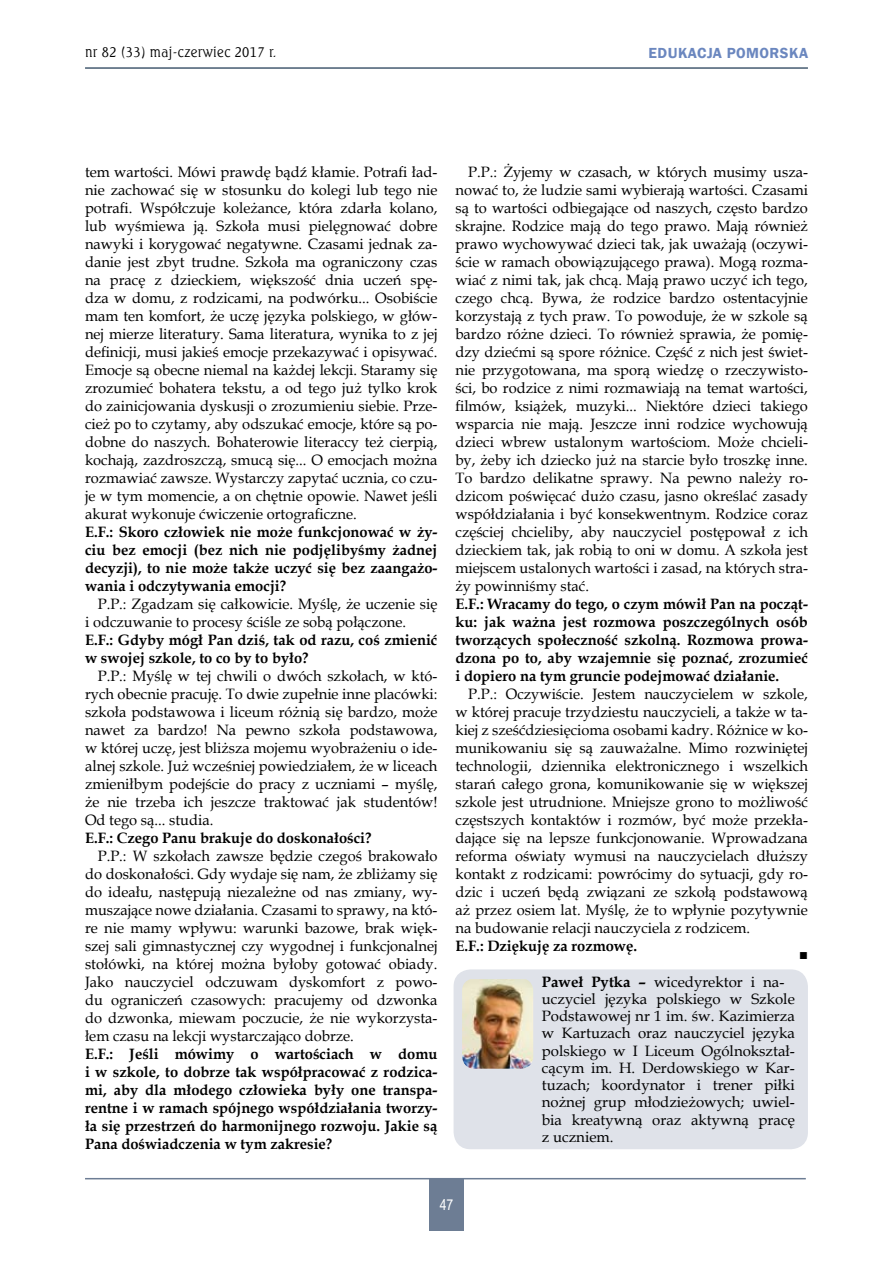
<style>
.page{position:relative;width:893px;height:1263px;background:#fff}
.page>*{position:absolute;margin:0;border:0;box-sizing:border-box;transform-origin:0 0}
.t1{font:15px/18px "Book Antiqua";color:#000;text-align:justify}
.t2{font:700 15px/18px "Book Antiqua";color:#000;text-align:justify}
.t3{font:600 15px "Franklin Gothic";letter-spacing:.03em;color:#6b87bf}
.t4{font:15px "Arial Narrow";color:#fff}
.t5{font:13.5px "Seagull Lt EU";letter-spacing:.03em;color:#000}
.s1{font-weight:700}
</style>
<div class="page">
<hr style="left:85px;top:1178px;width:721px;height:1px;background:#6d7d94">
<hr style="left:85px;top:67px;width:723px;height:2px;background:#465c71">
<div style="left:429px;top:1178px;width:35px;height:52px;background:#6d7d94"></div>
<div style="left:454px;top:969px;width:354px;height:180px;background:#dfe2e9;border-radius:17px"></div>
<img style="left:462px;top:979px;width:71px;height:90px">
<p class="t5" style="left:85px;top:44px;width:193px">nr 82 (33) maj-czerwiec 2017 r.</p>
<p class="t3" style="left:649px;top:44px;width:161px">EDUKACJA POMORSKA</p>
<p class="t1" style="left:85px;top:163px;width:354px">tem wartości. Mówi prawdę bądź kłamie. Potrafi ład&shy;nie zachować się w stosunku do kolegi lub tego nie potrafi. Współczuje koleżance, która zdarła kolano, lub wyśmiewa ją. Szkoła musi pielęgnować dobre nawyki i korygować negatywne. Czasami jednak za&shy;danie jest zbyt trudne. Szkoła ma ograniczony czas na pracę z dzieckiem, większość dnia uczeń spę&shy;dza w domu, z rodzicami, na podwórku... Osobiście mam ten komfort, że uczę języka polskiego, w głów&shy;nej mierze literatury. Sama literatura, wynika to z jej definicji, musi jakieś emocje przekazywać i opisywać.<br>Emocje są obecne niemal na każdej lekcji. Staramy się zrozumieć bohatera tekstu, a od tego już tylko krok do zainicjowania dyskusji o zrozumieniu siebie. Prze&shy;cież po to czytamy, aby odszukać emocje, które są po&shy;dobne do naszych. Bohaterowie literaccy też cierpią, kochają, zazdroszczą, smucą się... O emocjach można rozmawiać zawsze. Wystarczy zapytać ucznia, co czu&shy;je w tym momencie, a on chętnie opowie. Nawet jeśli akurat wykonuje ćwiczenie ortograficzne.</p>
<p class="t2" style="left:85px;top:523px;width:354px">E.F.: Skoro człowiek nie może funkcjonować w ży&shy;ciu bez emocji (bez nich nie podjęlibyśmy żadnej decyzji), to nie może także uczyć się bez zaangażo&shy;wania i odczytywania emocji?</p>
<p class="t1" style="left:85px;top:595px;width:354px;text-indent:13px">P.P.: Zgadzam się całkowicie. Myślę, że uczenie się i odczuwanie to procesy ściśle ze sobą połączone.</p>
<p class="t2" style="left:85px;top:631px;width:354px">E.F.: Gdyby mógł Pan dziś, tak od razu, coś zmienić w swojej szkole, to co by to było?</p>
<p class="t1" style="left:85px;top:667px;width:354px;text-indent:13px">P.P.: Myślę w tej chwili o dwóch szkołach, w któ&shy;rych obecnie pracuję. To dwie zupełnie inne placówki: szkoła podstawowa i liceum różnią się bardzo, może nawet za bardzo! Na pewno szkoła podstawowa, w której uczę, jest bliższa mojemu wyobrażeniu o ide&shy;alnej szkole. Już wcześniej powiedziałem, że w liceach zmieniłbym podejście do pracy z uczniami – myślę, że nie trzeba ich jeszcze traktować jak studentów!<br>Od tego są... studia.</p>
<p class="t2" style="left:85px;top:829px;width:288px">E.F.: Czego Panu brakuje do doskonałości?</p>
<p class="t1" style="left:85px;top:847px;width:354px;text-indent:13px">P.P.: W szkołach zawsze będzie czegoś brakowało do doskonałości. Gdy wydaje się nam, że zbliżamy się do ideału, następują niezależne od nas zmiany, wy&shy;muszające nowe działania. Czasami to sprawy, na któ&shy;re nie mamy wpływu: warunki bazowe, brak więk&shy;szej sali gimnastycznej czy wygodnej i funkcjonalnej stołówki, na której można byłoby gotować obiady.<br>Jako nauczyciel odczuwam dyskomfort z powo&shy;du ograniczeń czasowych: pracujemy od dzwonka do dzwonka, miewam poczucie, że nie wykorzysta&shy;łem czasu na lekcji wystarczająco dobrze.</p>
<p class="t2" style="left:85px;top:1045px;width:354px">E.F.: Jeśli mówimy o wartościach w domu i w szkole, to dobrze tak współpracować z rodzica&shy;mi, aby dla młodego człowieka były one transpa&shy;rentne i w ramach spójnego współdziałania tworzy&shy;ła się przestrzeń do harmonijnego rozwoju. Jakie są Pana doświadczenia w tym zakresie?</p>
<p class="t1" style="left:455px;top:163px;width:354px;text-indent:13px">P.P.: Żyjemy w czasach, w których musimy usza&shy;nować to, że ludzie sami wybierają wartości. Czasami są to wartości odbiegające od naszych, często bardzo skrajne. Rodzice mają do tego prawo. Mają również prawo wychowywać dzieci tak, jak uważają (oczywi&shy;ście w ramach obowiązującego prawa). Mogą rozma&shy;wiać z nimi tak, jak chcą. Mają prawo uczyć ich tego, czego chcą. Bywa, że rodzice bardzo ostentacyjnie korzystają z tych praw. To powoduje, że w szkole są bardzo różne dzieci. To również sprawia, że pomię&shy;dzy dziećmi są spore różnice. Część z nich jest świet&shy;nie przygotowana, ma sporą wiedzę o rzeczywisto&shy;ści, bo rodzice z nimi rozmawiają na temat wartości, filmów, książek, muzyki... Niektóre dzieci takiego wsparcia nie mają. Jeszcze inni rodzice wychowują dzieci wbrew ustalonym wartościom. Może chcieli&shy;by, żeby ich dziecko już na starcie było troszkę inne.<br>To bardzo delikatne sprawy. Na pewno należy ro&shy;dzicom poświęcać dużo czasu, jasno określać zasady współdziałania i być konsekwentnym. Rodzice coraz częściej chcieliby, aby nauczyciel postępował z ich dzieckiem tak, jak robią to oni w domu. A szkoła jest miejscem ustalonych wartości i zasad, na których stra&shy;ży powinniśmy stać.</p>
<p class="t2" style="left:455px;top:595px;width:354px">E.F.: Wracamy do tego, o czym mówił Pan na począt&shy;ku: jak ważna jest rozmowa poszczególnych osób tworzących społeczność szkolną. Rozmowa prowa&shy;dzona po to, aby wzajemnie się poznać, zrozumieć i dopiero na tym gruncie podejmować działanie.</p>
<p class="t1" style="left:455px;top:685px;width:354px;text-indent:13px">P.P.: Oczywiście. Jestem nauczycielem w szkole, w której pracuje trzydziestu nauczycieli, a także w ta&shy;kiej z sześćdziesięcioma osobami kadry. Różnice w ko&shy;munikowaniu się są zauważalne. Mimo rozwiniętej technologii, dziennika elektronicznego i wszelkich starań całego grona, komunikowanie się w większej szkole jest utrudnione. Mniejsze grono to możliwość częstszych kontaktów i rozmów, być może przekła&shy;dające się na lepsze funkcjonowanie. Wprowadzana reforma oświaty wymusi na nauczycielach dłuższy kontakt z rodzicami: powrócimy do sytuacji, gdy ro&shy;dzic i uczeń będą związani ze szkołą podstawową aż przez osiem lat. Myślę, że to wpłynie pozytywnie na budowanie relacji nauczyciela z rodzicem.</p>
<p class="t2" style="left:455px;top:937px;width:183px">E.F.: Dziękuję za rozmowę.</p>
<p class="t1" style="left:799px;top:944px;width:10px">■</p>
<p class="t1" style="left:542px;top:973px;width:255px;line-height:17.2px;text-align:left"><span class="s1">Paweł Pytka –</span> wicedyrektor i na&shy;uczyciel języka polskiego w Szkole<br>Podstawowej nr 1 im. św. Kazimierza w Kartuzach oraz nauczyciel języka polskiego w I Liceum Ogólnokształ&shy;cącym im. H. Derdowskiego w Kar&shy;tuzach; koordynator i trener piłki nożnej grup młodzieżowych; uwiel&shy;bia kreatywną oraz aktywną pracę z uczniem.</p>
<p class="t4" style="left:440px;top:1193px;width:15px">47</p>
</div>
